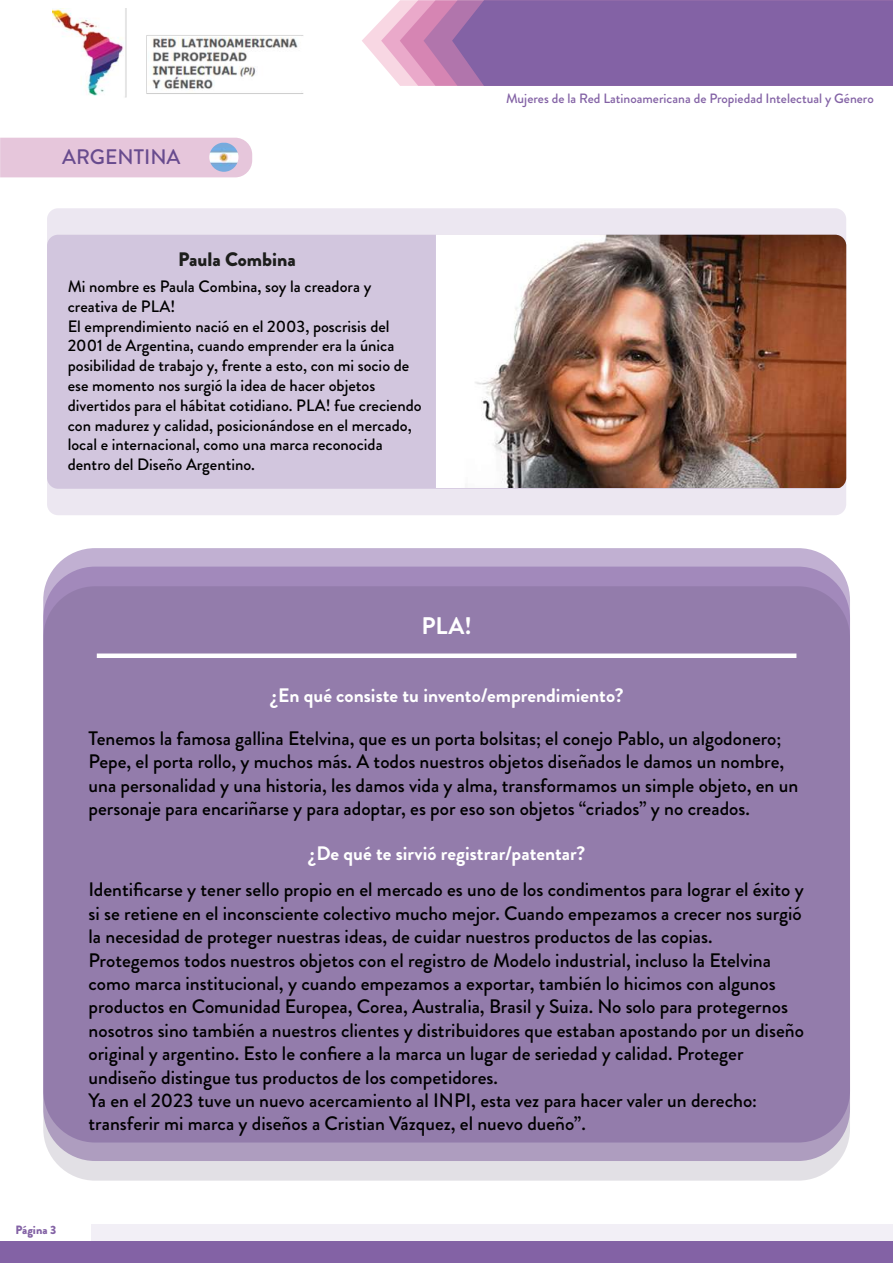
<style>
.page{position:relative;width:893px;height:1263px;background:#fff}
.page>*{position:absolute;margin:0;border:0;box-sizing:border-box;transform-origin:0 0}
.t1{font:700 24px "Brandon Grotesque";color:#fff}
.t2{font:500 21px "Brandon Grotesque";color:#684b8e}
.t3{font:500 19.5px/23.4px "Brandon Grotesque";color:#000}
.t4{font:700 19.5px "Brandon Grotesque";color:#fff}
.t5{font:900 19.5px "Brandon Grotesque";color:#1d1e1c}
.t6{font:500 16.5px/19.8px "Brandon Grotesque";color:#000}
.t7{font:500 13.5px "Brandon Grotesque";color:#8362a5}
.t8{font:900 12px "Brandon Grotesque";color:#8362a5}
</style>
<div class="page">
<div style="left:0;top:138px;width:252px;height:39px;background:#e6c6db"></div>
<div style="left:47px;top:208px;width:799px;height:307px;background:#ece7f1;border-radius:11px"></div>
<svg style="left:362px;top:21px;width:19px;height:42px"></svg>
<svg style="left:43px;top:548px;width:807px;height:594px;background:#b19cc6"></svg>
<div style="left:43px;top:586px;width:807px;height:595px;background:#937cab;border-radius:52px"></div>
<svg style="left:381px;top:0;width:512px;height:86px;background:#916ba9"></svg>
<div style="left:0;top:1241px;width:893px;height:22px;background:#8362a5"></div>
<div style="left:91px;top:1224px;width:802px;height:17px;background:#f2eff6"></div>
<div style="left:47px;top:235px;width:799px;height:254px;background:#d2c6de;border-radius:11px"></div>
<div style="left:97px;top:653px;width:699px;height:5px;background:#fff"></div>
<img style="left:53px;top:9px;width:251px;height:89px">
<img style="left:209px;top:143px;width:29px;height:29px">
<img style="left:436px;top:235px;width:410px;height:253px">
<p class="t2" style="left:62px;top:143px;width:120px">ARGENTINA</p>
<p class="t5" style="left:178px;top:245px;width:119px">Paula Combina</p>
<p class="t6" style="left:68px;top:277px;width:355px">Mi nombre es Paula Combina, soy la creadora y creativa de PLA!<br>El emprendimiento nació en el 2003, poscrisis del 2001 de Argentina, cuando emprender era la única posibilidad de trabajo y, frente a esto, con mi socio de ese momento nos surgió la idea de hacer objetos divertidos para el hábitat cotidiano. PLA! fue creciendo con madurez y calidad, posicionándose en el mercado, local e internacional, como una marca reconocida dentro del Diseño Argentino.</p>
<p class="t7" style="left:506px;top:89px;width:369px">Mujeres de la Red Latinoamericana de Propiedad Intelectual y Género</p>
<p class="t1" style="left:421px;top:609px;width:52px">PLA!</p>
<p class="t4" style="left:270px;top:681px;width:355px">¿En qué consiste tu invento/emprendimiento?</p>
<p class="t3" style="left:89px;top:727px;width:711px">Tenemos la famosa gallina Etelvina, que es un porta bolsitas; el conejo Pablo, un algodonero; Pepe, el porta rollo, y muchos más. A todos nuestros objetos diseñados le damos un nombre, una personalidad y una historia, les damos vida y alma, transformamos un simple objeto, en un personaje para encariñarse y para adoptar, es por eso son objetos “criados” y no creados.</p>
<p class="t4" style="left:308px;top:840px;width:279px">¿De qué te sirvió registrar/patentar?</p>
<p class="t3" style="left:89px;top:878px;width:717px">Identificarse y tener sello propio en el mercado es uno de los condimentos para lograr el éxito y si se retiene en el inconsciente colectivo mucho mejor. Cuando empezamos a crecer nos surgió la necesidad de proteger nuestras ideas, de cuidar nuestros productos de las copias.<br>Protegemos todos nuestros objetos con el registro de Modelo industrial, incluso la Etelvina como marca institucional, y cuando empezamos a exportar, también lo hicimos con algunos productos en Comunidad Europea, Corea, Australia, Brasil y Suiza. No solo para protegernos nosotros sino también a nuestros clientes y distribuidores que estaban apostando por un diseño original y argentino. Esto le confiere a la marca un lugar de seriedad y calidad. Proteger undiseño distingue tus productos de los competidores.<br>Ya en el 2023 tuve un nuevo acercamiento al INPI, esta vez para hacer valer un derecho: transferir mi marca y diseños a Cristian Vázquez, el nuevo dueño”.</p>
<p class="t8" style="left:16px;top:1222px;width:42px">Página 3</p>
</div>
